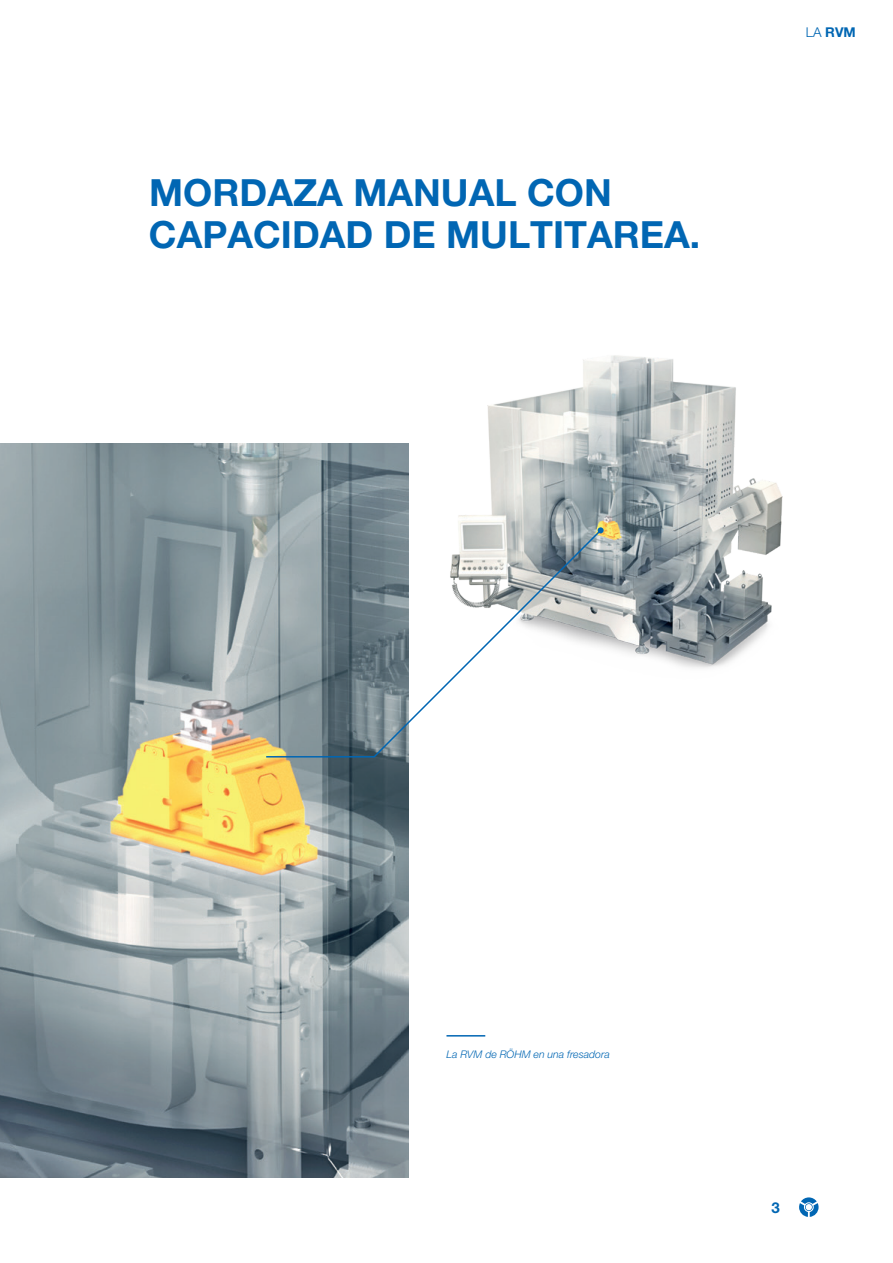
<style>
.page{position:relative;width:893px;height:1263px;background:#fff}
.page>*{position:absolute;margin:0;border:0;box-sizing:border-box;transform-origin:0 0}
.t1{font:700 37.5px/42px "Helvetica Neue LT Pro";color:#0166b3}
.t2{font:700 15px "Helvetica Neue LT Pro";color:#0166b3}
.t3{font:700 13.5px "Helvetica Neue LT Pro";color:#0166b3}
.t4{font:italic 300 10.5px "Helvetica Neue LT Pro";color:#0166b3}
.s1{font-weight:300}
</style>
<div class="page">
<svg style="left:799px;top:1197px;width:20px;height:20px"></svg>
<img style="left:0;top:443px;width:408px;height:734px">
<hr style="left:446px;top:1035px;width:39px;height:1px;background:#0166b3">
<img style="left:311px;top:355px;width:472px;height:313px">
<svg style="left:265px;top:528px;width:338px;height:230px"></svg>
<svg style="left:598px;top:527px;width:6px;height:6px"></svg>
<p class="t1" style="left:149px;top:171px;width:553px">MORDAZA MANUAL CON<br>CAPACIDAD DE MULTITAREA.</p>
<p class="t3" style="left:806px;top:24px;width:52px"><span class="s1">LA</span> RVM</p>
<p class="t4" style="left:446px;top:1047px;width:165px">La RVM de RÖHM en una fresadora</p>
<p class="t2" style="left:771px;top:1198px;width:10px">3</p>
</div>
